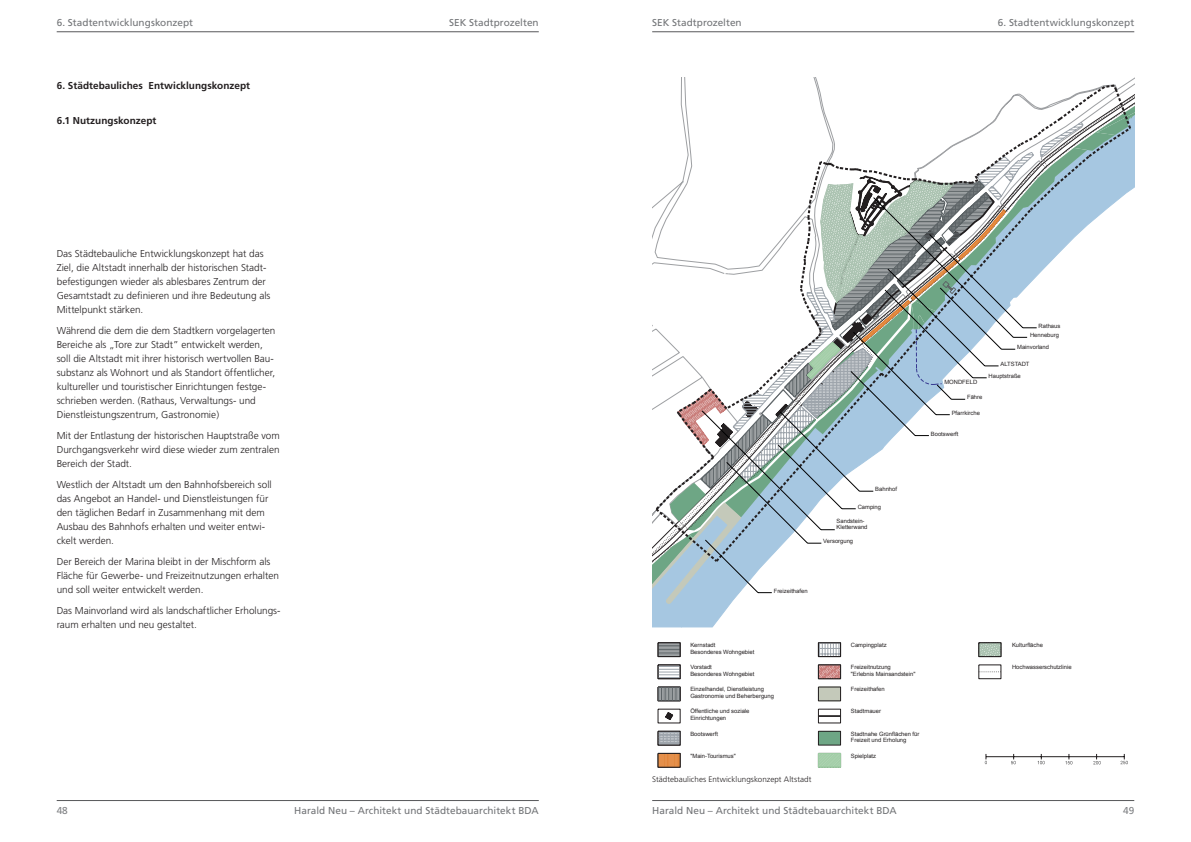
<style>
.page{position:relative;width:1191px;height:842px;background:#fff}
.page>*{position:absolute;margin:0;border:0;box-sizing:border-box;transform-origin:0 0}
.Normal__Web{font:300 10px/14px "Frutiger";color:#231f20}
.t1{font:10px "Frutiger";letter-spacing:.005em;color:#727477}
.überschriften{font:700 10px "Frutiger";letter-spacing:.005em;color:#231f20}
.t2{font:10px "Frutiger";color:#808285}
.bildunterschriften_links{font:300 8px "Frutiger";letter-spacing:.01em;color:#231f20}
.t3{font:5.9px/6.8px "Arial";color:#231f20}
</style>
<div class="page">
<hr style="left:57px;top:800px;width:482px;height:1px;background:#57585a">
<hr style="left:57px;top:32px;width:482px;height:1px;background:#57585a">
<hr style="left:652px;top:800px;width:482px;height:1px;background:#57585a">
<hr style="left:652px;top:32px;width:482px;height:1px;background:#57585a">
<svg style="left:652px;top:627px;width:476px;height:141px"></svg>
<svg style="left:652px;top:78px;width:482px;height:549px"></svg>
<p class="t1" style="left:57px;top:16px;width:138px">6. Stadtentwicklungskonzept</p>
<p class="t1" style="left:997px;top:16px;width:138px">6. Stadtentwicklungskonzept</p>
<p class="t1" style="left:449px;top:17px;width:91px">SEK Stadtprozelten</p>
<p class="t1" style="left:652px;top:17px;width:91px">SEK Stadtprozelten</p>
<p class="überschriften" style="left:57px;top:80px;width:195px">6. Städtebauliches Entwicklungskonzept</p>
<p class="überschriften" style="left:57px;top:115px;width:101px">6.1 Nutzungskonzept</p>
<p class="Normal__Web" style="left:57px;top:247px;width:215px">Das Städtebauliche Entwicklungskonzept hat das Ziel, die Altstadt innerhalb der historischen Stadt&shy;befestigungen wieder als ablesbares Zentrum der Gesamtstadt zu definieren und ihre Bedeutung als Mittelpunkt stärken.</p>
<p class="Normal__Web" style="left:57px;top:324px;width:220px">Während die dem die dem Stadtkern vorgelagerten Bereiche als „Tore zur Stadt” entwickelt werden, soll die Altstadt mit ihrer historisch wertvollen Bau&shy;substanz als Wohnort und als Standort öffentlicher, kultureller und touristischer Einrichtungen festge&shy;schrieben werden. (Rathaus, Verwaltungs- und Dienstleistungszentrum, Gastronomie)</p>
<p class="Normal__Web" style="left:57px;top:429px;width:224px;text-align:justify">Mit der Entlastung der historischen Hauptstraße vom Durchgangsverkehr wird diese wieder zum zentralen Bereich der Stadt.</p>
<p class="Normal__Web" style="left:57px;top:478px;width:217px">Westlich der Altstadt um den Bahnhofsbereich soll das Angebot an Handel- und Dienstleistungen für den täglichen Bedarf in Zusammenhang mit dem Ausbau des Bahnhofs erhalten und weiter entwi&shy;ckelt werden.</p>
<p class="Normal__Web" style="left:57px;top:555px;width:224px">Der Bereich der Marina bleibt in der Mischform als<br>Fläche für Gewerbe- und Freizeitnutzungen erhalten und soll weiter entwickelt werden.</p>
<p class="Normal__Web" style="left:57px;top:604px;width:225px">Das Mainvorland wird als landschaftlicher Erholungs&shy;raum erhalten und neu gestaltet.</p>
<p class="t2" style="left:57px;top:805px;width:13px">48</p>
<p class="t1" style="left:294px;top:805px;width:246px">Harald Neu – Architekt und Städtebauarchitekt BDA</p>
<p class="t3" style="left:944px;top:379px;width:34px">MONDFELD</p>
<p class="t3" style="left:1038px;top:322px;width:23px">Rathaus</p>
<p class="t3" style="left:1017px;top:329px;width:43px;line-height:11.9px;text-indent:13px">Henneburg<br>Mainvorland</p>
<p class="t3" style="left:988px;top:358px;width:42px;line-height:11.9px;text-indent:12px">ALTSTADT<br>Hauptstraße</p>
<p class="t3" style="left:967px;top:394px;width:17px">Fähre</p>
<p class="t3" style="left:951px;top:409px;width:30px">Pfarrkirche</p>
<p class="t3" style="left:931px;top:430px;width:29px">Bootswerft</p>
<p class="t3" style="left:875px;top:486px;width:23px">Bahnhof</p>
<p class="t3" style="left:857px;top:503px;width:25px">Camping</p>
<p class="t3" style="left:836px;top:517px;width:32px">Sandstein-<br>Kletterwand</p>
<p class="t3" style="left:823px;top:538px;width:31px">Versorgung</p>
<p class="t3" style="left:773px;top:587px;width:35px">Freizeithafen</p>
<p class="t3" style="left:690px;top:641px;width:65px">Kernstadt<br>Besonderes Wohngebiet</p>
<p class="t3" style="left:690px;top:664px;width:65px">Vorstadt<br>Besonderes Wohngebiet</p>
<p class="t3" style="left:690px;top:686px;width:85px">Einzelhandel, Dienstleistung<br>Gastronomie und Beherbergung</p>
<p class="t3" style="left:690px;top:708px;width:61px">Öffentliche und soziale<br>Einrichtungen</p>
<p class="t3" style="left:690px;top:730px;width:29px">Bootswerft</p>
<p class="t3" style="left:690px;top:752px;width:47px">"Main-Tourismus"</p>
<p class="bildunterschriften_links" style="left:652px;top:775px;width:161px">Städtebauliches Entwicklungskonzept Altstadt</p>
<p class="t3" style="left:850px;top:641px;width:37px">Campingplatz</p>
<p class="t3" style="left:850px;top:664px;width:66px">Freizeitnutzung "Erlebnis Mainsandstein"</p>
<p class="t3" style="left:850px;top:686px;width:35px">Freizeithafen</p>
<p class="t3" style="left:850px;top:708px;width:32px">Stadtmauer</p>
<p class="t3" style="left:850px;top:730px;width:70px">Stadtnahe Grünflächen für<br>Freizeit und Erholung</p>
<p class="t3" style="left:850px;top:752px;width:27px">Spielplatz</p>
<p class="t3" style="left:1012px;top:641px;width:32px">Kulturfläche</p>
<p class="t3" style="left:1012px;top:664px;width:61px">Hochwasserschutzlinie</p>
<p class="t1" style="left:652px;top:805px;width:246px">Harald Neu – Architekt und Städtebauarchitekt BDA</p>
<p class="t2" style="left:1123px;top:805px;width:13px">49</p>
</div>
